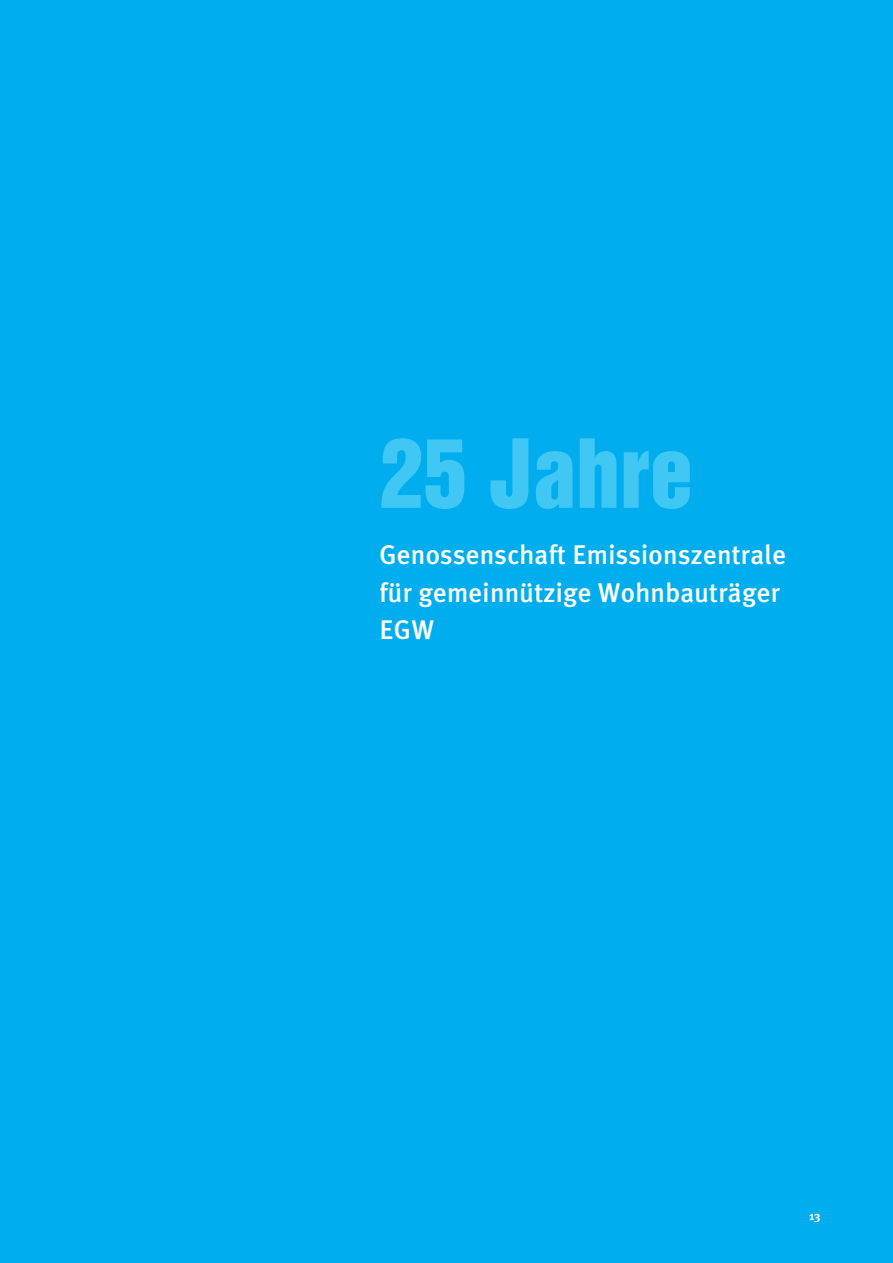
<style>
.page{position:relative;width:893px;height:1263px;background:#00aeef}
.page>*{position:absolute;margin:0;border:0;box-sizing:border-box;transform-origin:0 0}
.t1{font:87px "Helvetica Inserat";letter-spacing:.005em;color:#40c7f4}
.t2{font:500 27px/37.5px "Meta Plus";letter-spacing:.01em;color:#fff}
.t3{font:700 12px "Meta Plus";color:#fff}
</style>
<div class="page">
<h1 class="t1" style="left:379px;top:422px;width:315px">25 Jahre</h1>
<p class="t2" style="left:379px;top:536px;width:408px">Genossenschaft Emissionszentrale für gemeinnützige Wohnbauträger<br>EGW</p>
<p class="t3" style="left:809px;top:1209px;width:13px">13</p>
</div>
